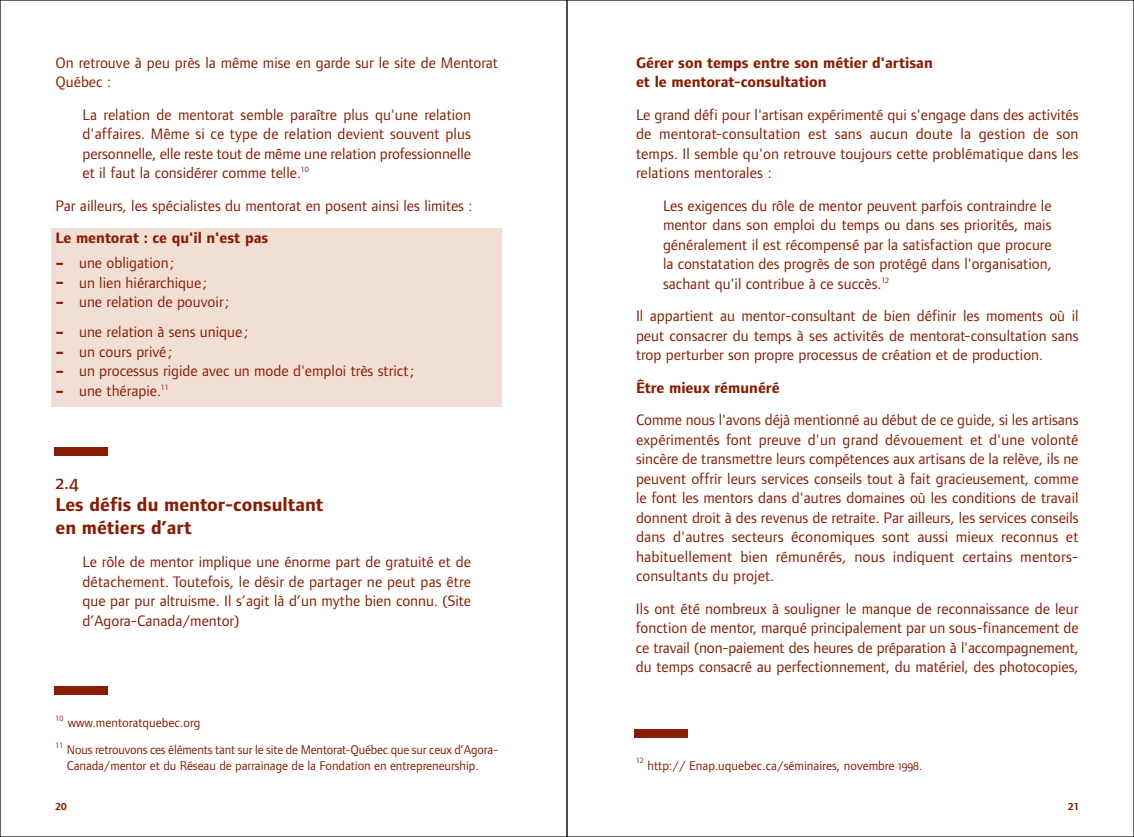
<style>
.page{position:relative;width:1134px;height:837px;background:#fff}
.page>*{position:absolute;margin:0;border:0;box-sizing:border-box;transform-origin:0 0}
.t1{font:700 19.5px/22.5px "Foundry Form Sans";color:#891c02}
.t2{font:19.5px "Foundry Form Sans Medium SC";color:#891c02}
.t3{font:15.75px/19.5px "Foundry Form Sans";color:#891c02;text-align:justify}
.t4{font:700 15.75px/19.5px "Foundry Form Sans";color:#891c02}
.t5{font:13.2px/15.8px "Foundry Form Sans";letter-spacing:-.005em;color:#891c02}
.t6{font:700 10.5px "Foundry Form Sans";color:#891c02}
.t7{font:7.8px "Foundry Form Sans";color:#891c02}
.s1{font-weight:700;font-size:21px}
.s2{font-family:"Foundry Form Sans Book SC";font-size:12.75px}
</style>
<div class="page">
<div style="left:51px;top:228px;width:451px;height:178px;background:#f1dfd5"></div>
<div style="left:54px;top:447px;width:54px;height:8px;background:#891c02"></div>
<div style="left:54px;top:687px;width:54px;height:8px;background:#891c02"></div>
<div style="left:634px;top:730px;width:54px;height:8px;background:#891c02"></div>
<p class="t3" style="left:56px;top:54px;width:444px">On retrouve à peu près la même mise en garde sur le site de Mentorat<br>Québec :</p>
<p class="t3" style="left:83px;top:106px;width:390px">La relation de mentorat semble paraître plus qu'une relation d'affaires. Même si ce type de relation devient souvent plus personnelle, elle reste tout de même une relation professionnelle et il faut la considérer comme telle.<sup>10</sup></p>
<p class="t3" style="left:56px;top:197px;width:418px">Par ailleurs, les spécialistes du mentorat en posent ainsi les limites :</p>
<p class="t4" style="left:56px;top:229px;width:214px">Le mentorat : ce qu'il n'est pas</p>
<p class="t3" style="left:56px;top:254px;width:121px"><span class="s1">-</span> une obligation ;</p>
<p class="t3" style="left:56px;top:274px;width:153px"><span class="s1">-</span> un lien hiérarchique ;</p>
<p class="t3" style="left:56px;top:293px;width:176px"><span class="s1">-</span> une relation de pouvoir ;</p>
<p class="t3" style="left:56px;top:324px;width:194px"><span class="s1">-</span> une relation à sens unique ;</p>
<p class="t3" style="left:56px;top:343px;width:118px"><span class="s1">-</span> un cours privé ;</p>
<p class="t3" style="left:56px;top:363px;width:360px"><span class="s1">-</span> un processus rigide avec un mode d'emploi très strict ;</p>
<p class="t3" style="left:56px;top:382px;width:115px"><span class="s1">-</span> une thérapie.<sup>11</sup></p>
<p class="t2" style="left:56px;top:470px;width:25px">2.4</p>
<p class="t1" style="left:56px;top:495px;width:270px">Les défis du mentor-consultant en métiers d’art</p>
<p class="t3" style="left:82px;top:553px;width:390px">Le rôle de mentor implique une énorme part de gratuité et de détachement. Toutefois, le désir de partager ne peut pas être que par pur altruisme. Il s’agit là d’un mythe bien connu. (Site d’Agora-Canada/mentor)</p>
<p class="t7" style="left:56px;top:716px;width:9px">10</p>
<p class="t5" style="left:68px;top:716px;width:134px">www.mentoratquebec.org</p>
<p class="t7" style="left:56px;top:742px;width:9px">11</p>
<p class="t5" style="left:67px;top:743px;width:433px">Nous retrouvons ces éléments tant sur le site de Mentorat-Québec que sur ceux d’Agora-<br>Canada/mentor et du Réseau de parrainage de la Fondation en entrepreneurship.</p>
<p class="t6" style="left:56px;top:803px;width:13px">20</p>
<p class="t4" style="left:636px;top:54px;width:298px">Gérer son temps entre son métier d'artisan et le mentorat-consultation</p>
<p class="t3" style="left:636px;top:106px;width:444px">Le grand défi pour l'artisan expérimenté qui s'engage dans des activités de mentorat-consultation est sans aucun doute la gestion de son temps. Il semble qu'on retrouve toujours cette problématique dans les relations mentorales :</p>
<p class="t3" style="left:663px;top:197px;width:390px">Les exigences du rôle de mentor peuvent parfois contraindre le mentor dans son emploi du temps ou dans ses priorités, mais généralement il est récompensé par la satisfaction que procure la constatation des progrès de son protégé dans l'organisation, sachant qu'il contribue à ce succès.<sup>12</sup></p>
<p class="t3" style="left:636px;top:307px;width:444px">Il appartient au mentor-consultant de bien définir les moments où il peut consacrer du temps à ses activités de mentorat-consultation sans trop perturber son propre processus de création et de production.</p>
<p class="t4" style="left:636px;top:379px;width:145px">Être mieux rémunéré</p>
<p class="t3" style="left:636px;top:411px;width:444px">Comme nous l'avons déjà mentionné au début de ce guide, si les artisans expérimentés font preuve d'un grand dévouement et d'une volonté sincère de transmettre leurs compétences aux artisans de la relève, ils ne peuvent offrir leurs services conseils tout à fait gracieusement, comme le font les mentors dans d'autres domaines où les conditions de travail donnent droit à des revenus de retraite. Par ailleurs, les services conseils dans d'autres secteurs économiques sont aussi mieux reconnus et habituellement bien rémunérés, nous indiquent certains mentors&shy;consultants du projet.</p>
<p class="t3" style="left:636px;top:600px;width:444px">Ils ont été nombreux à souligner le manque de reconnaissance de leur fonction de mentor, marqué principalement par un sous-financement de ce travail (non-paiement des heures de préparation à l'accompagnement, du temps consacré au perfectionnement, du matériel, des photocopies,</p>
<p class="t7" style="left:636px;top:758px;width:9px">12</p>
<p class="t5" style="left:647px;top:758px;width:276px">http:// Enap.uquebec.ca/séminaires, novembre <span class="s2">1998</span>.</p>
<p class="t6" style="left:1068px;top:803px;width:13px">21</p>
</div>
